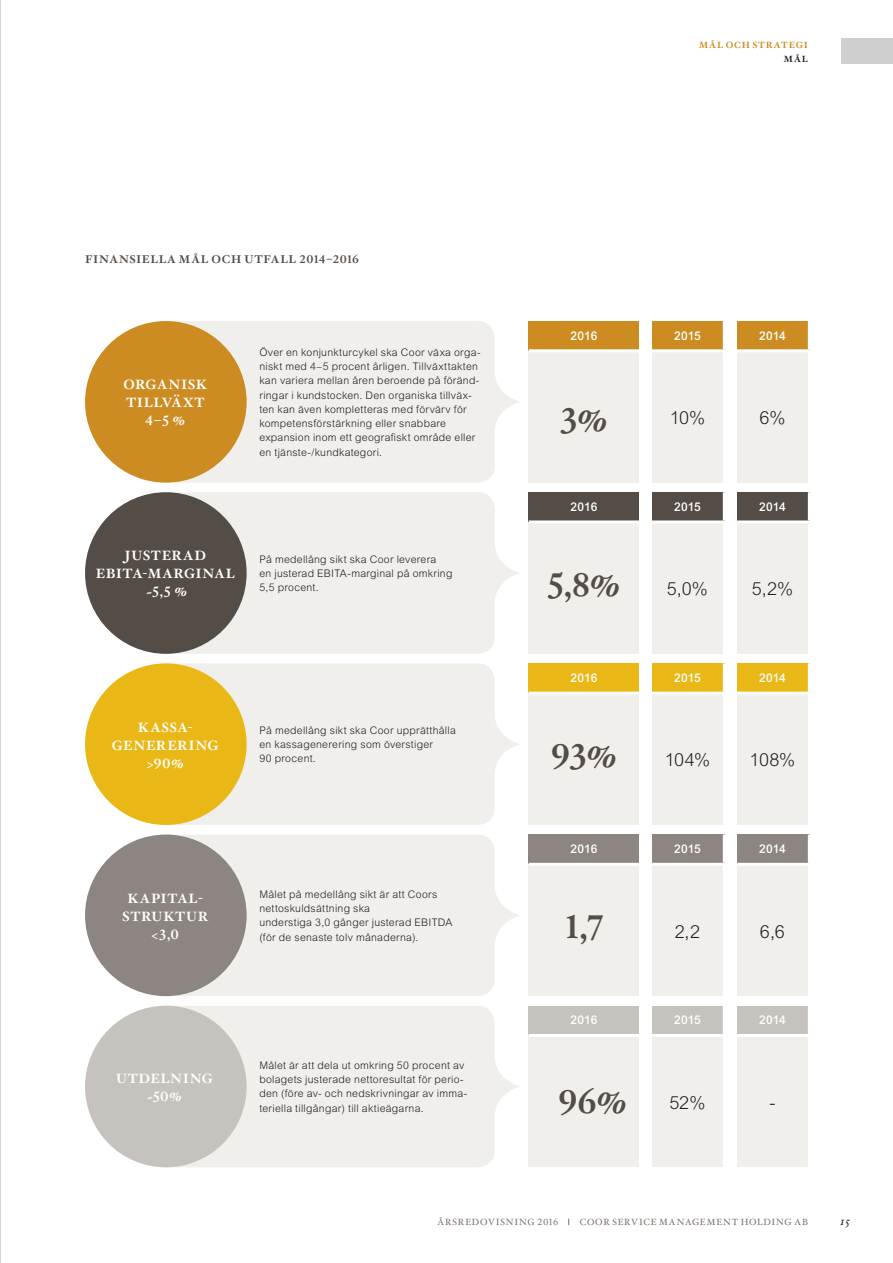
<style>
.page{position:relative;width:893px;height:1263px;background:#fff}
.page>*{position:absolute;margin:0;border:0;box-sizing:border-box;transform-origin:0 0}
.t1{font:700 33px "Hoefler Txt";color:#544c46}
.t2{font:300 18px "Arial MT Std";letter-spacing:-.02em;color:#212120}
.t3{font:700 13.5px/18px "Hoefler Txt";letter-spacing:.045em;color:#fff;text-align:center}
.t4{font:500 12px "Arial MT Std";letter-spacing:.005em;color:#fff}
.t5{font:italic 12px "Hoefler Txt";color:#212120}
.t6{font:700 11.25px "Hoefler Txt";letter-spacing:.055em;color:#544c46}
.t7{font:300 10.5px/14.2px "Arial MT Std";letter-spacing:.025em;color:#212120}
.t8{font:9px "Hoefler Txt";letter-spacing:.085em;color:#756a63}
.t9{font:700 9px "Hoefler Txt";letter-spacing:.09em;color:#cd8c21}
.t10{font:700 9px "Hoefler Txt";color:#212120}
.s1{font-weight:700;color:#212120}
</style>
<div class="page">
<div style="left:175px;top:321px;width:320px;height:162px;background:#f0efeb"></div>
<div style="left:175px;top:492px;width:320px;height:162px;background:#f0efeb"></div>
<div style="left:175px;top:663px;width:320px;height:162px;background:#f0efeb"></div>
<div style="left:175px;top:835px;width:320px;height:161px;background:#f0efeb"></div>
<div style="left:175px;top:1006px;width:320px;height:161px;background:#f0efeb"></div>
<div style="left:652px;top:321px;width:72px;height:30px;background:#cd8c21"></div>
<div style="left:652px;top:351px;width:72px;height:132px;background:#f0efeb"></div>
<hr style="left:652px;top:349px;width:74px;height:3px;background:#fff">
<hr style="left:723px;top:352px;width:3px;height:131px;background:#fff">
<hr style="left:723px;top:321px;width:3px;height:28px;background:#fff">
<div style="left:737px;top:321px;width:72px;height:30px;background:#cd8c21"></div>
<div style="left:737px;top:351px;width:72px;height:132px;background:#f0efeb"></div>
<hr style="left:737px;top:349px;width:74px;height:3px;background:#fff">
<hr style="left:808px;top:352px;width:3px;height:131px;background:#fff">
<hr style="left:808px;top:321px;width:3px;height:28px;background:#fff">
<div style="left:529px;top:321px;width:110px;height:30px;background:#cd8c21"></div>
<div style="left:529px;top:351px;width:110px;height:132px;background:#f0efeb"></div>
<hr style="left:529px;top:349px;width:110px;height:3px;background:#fff">
<div style="left:529px;top:492px;width:110px;height:30px;background:#544c46"></div>
<div style="left:529px;top:522px;width:110px;height:132px;background:#f0efeb"></div>
<hr style="left:529px;top:520px;width:110px;height:3px;background:#fff">
<div style="left:529px;top:663px;width:110px;height:30px;background:#eab816"></div>
<div style="left:529px;top:693px;width:110px;height:132px;background:#f0efeb"></div>
<hr style="left:529px;top:692px;width:110px;height:3px;background:#fff">
<div style="left:529px;top:834px;width:110px;height:30px;background:#8d8581"></div>
<div style="left:529px;top:864px;width:110px;height:132px;background:#f0efeb"></div>
<hr style="left:529px;top:863px;width:110px;height:3px;background:#fff">
<div style="left:529px;top:1006px;width:110px;height:29px;background:#c6c3bf"></div>
<div style="left:529px;top:1035px;width:110px;height:132px;background:#f0efeb"></div>
<hr style="left:529px;top:1034px;width:110px;height:3px;background:#fff">
<div style="left:652px;top:492px;width:72px;height:30px;background:#544c46"></div>
<div style="left:652px;top:522px;width:72px;height:132px;background:#f0efeb"></div>
<hr style="left:652px;top:520px;width:74px;height:3px;background:#fff">
<hr style="left:723px;top:492px;width:3px;height:28px;background:#fff">
<hr style="left:723px;top:523px;width:3px;height:131px;background:#fff">
<div style="left:737px;top:492px;width:72px;height:30px;background:#544c46"></div>
<div style="left:737px;top:522px;width:72px;height:132px;background:#f0efeb"></div>
<hr style="left:737px;top:520px;width:74px;height:3px;background:#fff">
<hr style="left:808px;top:492px;width:3px;height:28px;background:#fff">
<hr style="left:808px;top:523px;width:3px;height:131px;background:#fff">
<div style="left:652px;top:663px;width:72px;height:30px;background:#eab816"></div>
<div style="left:652px;top:693px;width:72px;height:132px;background:#f0efeb"></div>
<hr style="left:652px;top:692px;width:74px;height:3px;background:#fff">
<hr style="left:723px;top:663px;width:3px;height:29px;background:#fff">
<hr style="left:723px;top:695px;width:3px;height:130px;background:#fff">
<div style="left:737px;top:663px;width:72px;height:30px;background:#eab816"></div>
<div style="left:737px;top:693px;width:72px;height:132px;background:#f0efeb"></div>
<hr style="left:737px;top:692px;width:74px;height:3px;background:#fff">
<hr style="left:808px;top:663px;width:3px;height:29px;background:#fff">
<hr style="left:808px;top:695px;width:3px;height:130px;background:#fff">
<div style="left:652px;top:834px;width:72px;height:30px;background:#8d8581"></div>
<div style="left:652px;top:864px;width:72px;height:132px;background:#f0efeb"></div>
<hr style="left:652px;top:863px;width:74px;height:3px;background:#fff">
<hr style="left:723px;top:834px;width:3px;height:29px;background:#fff">
<hr style="left:723px;top:866px;width:3px;height:130px;background:#fff">
<div style="left:737px;top:834px;width:72px;height:30px;background:#8d8581"></div>
<div style="left:737px;top:864px;width:72px;height:132px;background:#f0efeb"></div>
<hr style="left:737px;top:863px;width:74px;height:3px;background:#fff">
<hr style="left:808px;top:834px;width:3px;height:29px;background:#fff">
<hr style="left:808px;top:866px;width:3px;height:130px;background:#fff">
<div style="left:652px;top:1006px;width:72px;height:29px;background:#c6c3bf"></div>
<div style="left:652px;top:1035px;width:72px;height:132px;background:#f0efeb"></div>
<hr style="left:652px;top:1034px;width:74px;height:3px;background:#fff">
<hr style="left:723px;top:1006px;width:3px;height:28px;background:#fff">
<hr style="left:723px;top:1037px;width:3px;height:130px;background:#fff">
<div style="left:737px;top:1006px;width:72px;height:29px;background:#c6c3bf"></div>
<div style="left:737px;top:1035px;width:72px;height:132px;background:#f0efeb"></div>
<hr style="left:737px;top:1034px;width:74px;height:3px;background:#fff">
<hr style="left:808px;top:1006px;width:3px;height:28px;background:#fff">
<hr style="left:808px;top:1037px;width:3px;height:130px;background:#fff">
<svg style="left:495px;top:378px;width:24px;height:48px"></svg>
<svg style="left:495px;top:549px;width:24px;height:48px"></svg>
<svg style="left:495px;top:720px;width:24px;height:48px"></svg>
<svg style="left:495px;top:891px;width:24px;height:48px"></svg>
<svg style="left:495px;top:1063px;width:24px;height:47px"></svg>
<div style="left:85px;top:321px;width:162px;height:162px;background:#cd8c21;border-radius:50%"></div>
<div style="left:85px;top:492px;width:162px;height:162px;background:#544c46;border-radius:50%"></div>
<div style="left:85px;top:663px;width:162px;height:162px;background:#eab816;border-radius:50%"></div>
<div style="left:85px;top:834px;width:162px;height:162px;background:#8d8581;border-radius:50%"></div>
<div style="left:85px;top:1006px;width:162px;height:161px;background:#c6c3bf;border-radius:50%"></div>
<hr style="left:0;top:0;width:1px;height:1263px;background:#212120">
<div style="left:842px;top:38px;width:51px;height:26px;background:#cfcfcf"></div>
<p class="t9" style="left:699px;top:38px;width:110px">MÅL OCH STRATEGI</p>
<p class="t10" style="left:784px;top:52px;width:26px">MÅL</p>
<p class="t6" style="left:85px;top:251px;width:275px">FINANSIELLA MÅL OCH UTFALL 2014–2016</p>
<p class="t3" style="left:123px;top:375px;width:85px">ORGANISK<br>TILLVÄXT<br>4–5 %</p>
<p class="t7" style="left:259px;top:345px;width:223px">Över en konjunkturcykel ska Coor växa orga&shy;niskt med 4–5 procent årligen. Tillväxttakten kan variera mellan åren beroende på föränd&shy;ringar i kundstocken. Den organiska tillväx&shy;ten kan även kompletteras med förvärv för kompetensförstärkning eller snabbare expansion inom ett geografiskt område eller en tjänste-/kundkategori.</p>
<p class="t3" style="left:96px;top:546px;width:140px">JUSTERAD<br>EBITA-MARGINAL ~5,5 %</p>
<p class="t7" style="left:259px;top:552px;width:195px">På medellång sikt ska Coor leverera<br>en justerad EBITA-marginal på omkring<br>5,5 procent.</p>
<p class="t3" style="left:112px;top:717px;width:108px">KASSA-<br>GENERERING &gt;90%</p>
<p class="t7" style="left:259px;top:723px;width:198px">På medellång sikt ska Coor upprätthålla en kassagenerering som överstiger<br>90 procent.</p>
<p class="t3" style="left:122px;top:888px;width:87px">KAPITAL-<br>STRUKTUR &lt;3,0</p>
<p class="t7" style="left:259px;top:887px;width:195px">Målet på medellång sikt är att Coors nettoskuldsättning ska<br>understiga 3,0 gånger justerad EBITDA (för de senaste tolv månaderna).</p>
<p class="t3" style="left:116px;top:1068px;width:98px">UTDELNING ~50%</p>
<p class="t7" style="left:259px;top:1058px;width:209px">Målet är att dela ut omkring 50 procent av bolagets justerade nettoresultat för perio&shy;den (före av- och nedskrivningar av imma&shy;teriella tillgångar) till aktieägarna.</p>
<p class="t4" style="left:571px;top:328px;width:28px">2016</p>
<h1 class="t1" style="left:560px;top:394px;width:49px">3%</h1>
<p class="t4" style="left:571px;top:499px;width:28px">2016</p>
<h1 class="t1" style="left:547px;top:559px;width:75px">5,8%</h1>
<p class="t4" style="left:571px;top:671px;width:28px">2016</p>
<h1 class="t1" style="left:551px;top:731px;width:68px">93%</h1>
<p class="t4" style="left:571px;top:842px;width:28px">2016</p>
<h1 class="t1" style="left:565px;top:902px;width:40px">1,7</h1>
<p class="t4" style="left:571px;top:1013px;width:28px">2016</p>
<h1 class="t1" style="left:558px;top:1077px;width:71px">96%</h1>
<p class="t4" style="left:674px;top:328px;width:28px">2015</p>
<h2 class="t2" style="left:670px;top:407px;width:37px">10%</h2>
<p class="t4" style="left:674px;top:499px;width:28px">2015</p>
<h2 class="t2" style="left:667px;top:579px;width:42px">5,0%</h2>
<p class="t4" style="left:674px;top:671px;width:28px">2015</p>
<h2 class="t2" style="left:665px;top:750px;width:47px">104%</h2>
<p class="t4" style="left:674px;top:842px;width:28px">2015</p>
<h2 class="t2" style="left:675px;top:921px;width:27px">2,2</h2>
<p class="t4" style="left:674px;top:1013px;width:28px">2015</p>
<h2 class="t2" style="left:669px;top:1092px;width:37px">52%</h2>
<p class="t4" style="left:759px;top:328px;width:28px">2014</p>
<h2 class="t2" style="left:759px;top:407px;width:28px">6%</h2>
<p class="t4" style="left:759px;top:499px;width:28px">2014</p>
<h2 class="t2" style="left:752px;top:579px;width:43px">5,2%</h2>
<p class="t4" style="left:759px;top:671px;width:28px">2014</p>
<h2 class="t2" style="left:750px;top:750px;width:47px">108%</h2>
<p class="t4" style="left:759px;top:842px;width:28px">2014</p>
<h2 class="t2" style="left:760px;top:921px;width:26px">6,6</h2>
<p class="t4" style="left:759px;top:1013px;width:28px">2014</p>
<h2 class="t2" style="left:769px;top:1092px;width:7px">-</h2>
<p class="t8" style="left:437px;top:1215px;width:372px">ÅRSREDOVISNING 2016 <span class="s1">|</span> COOR SERVICE MANAGEMENT HOLDING AB</p>
<p class="t5" style="left:840px;top:1213px;width:12px">15</p>
</div>
